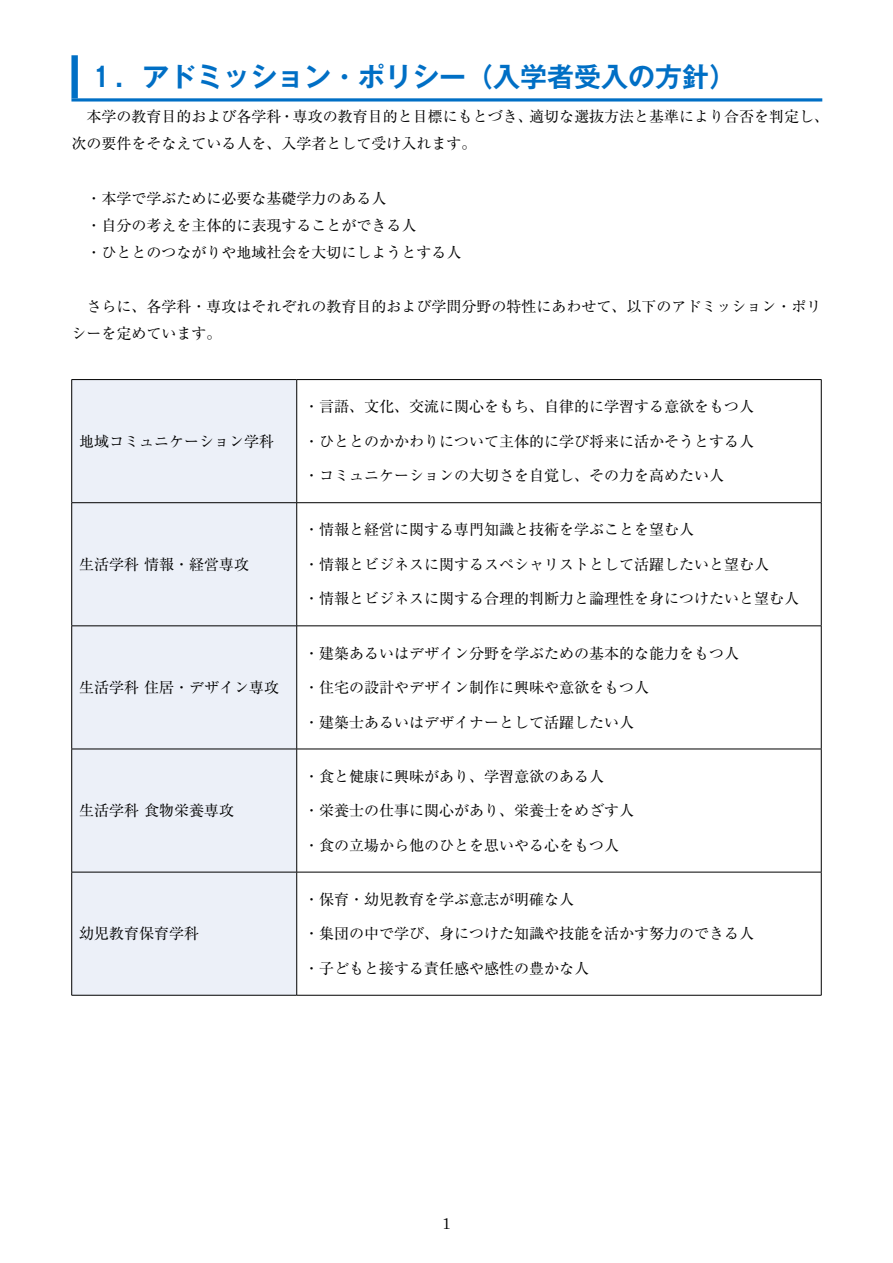
<style>
.page{position:relative;width:893px;height:1263px;background:#fff}
.page>*{position:absolute;margin:0;border:0;box-sizing:border-box;transform-origin:0 0}
.t1{font:700 27px "Gothic MB101 Pr 6 N De";color:#006fc5}
.t2{font:15.75px "Century";color:#000}
.t3{font:15px/27px "Ryumin Pr 6 N";color:#000}
</style>
<div class="page">
<div style="left:71px;top:55px;width:7px;height:43px;background:#006fc5"></div>
<svg style="left:71px;top:98px;width:751px;height:4px;background:#338bd0"></svg>
<div style="left:72px;top:380px;width:224px;height:615px;background:#ecf0f8"></div>
<hr style="left:71px;top:502px;width:226px;height:1px;background:#000">
<hr style="left:297px;top:502px;width:524px;height:1px;background:#000">
<hr style="left:71px;top:626px;width:226px;height:1px;background:#000">
<hr style="left:297px;top:626px;width:524px;height:1px;background:#000">
<hr style="left:71px;top:749px;width:226px;height:1px;background:#000">
<hr style="left:297px;top:749px;width:524px;height:1px;background:#000">
<hr style="left:71px;top:872px;width:226px;height:1px;background:#000">
<hr style="left:297px;top:872px;width:524px;height:1px;background:#000">
<hr style="left:297px;top:379px;width:524px;height:1px;background:#000">
<hr style="left:821px;top:380px;width:1px;height:122px;background:#000">
<hr style="left:821px;top:503px;width:1px;height:123px;background:#000">
<hr style="left:821px;top:626px;width:1px;height:123px;background:#000">
<hr style="left:821px;top:749px;width:1px;height:123px;background:#000">
<hr style="left:821px;top:872px;width:1px;height:123px;background:#000">
<hr style="left:297px;top:995px;width:524px;height:1px;background:#000">
<hr style="left:71px;top:379px;width:226px;height:1px;background:#000">
<hr style="left:71px;top:380px;width:1px;height:122px;background:#000">
<hr style="left:296px;top:380px;width:1px;height:122px;background:#000">
<hr style="left:71px;top:503px;width:1px;height:123px;background:#000">
<hr style="left:296px;top:503px;width:1px;height:123px;background:#000">
<hr style="left:71px;top:626px;width:1px;height:123px;background:#000">
<hr style="left:296px;top:626px;width:1px;height:123px;background:#000">
<hr style="left:71px;top:749px;width:1px;height:123px;background:#000">
<hr style="left:296px;top:749px;width:1px;height:123px;background:#000">
<hr style="left:71px;top:872px;width:1px;height:123px;background:#000">
<hr style="left:296px;top:872px;width:1px;height:123px;background:#000">
<hr style="left:71px;top:995px;width:226px;height:1px;background:#000">
<p class="t1" style="left:95px;top:54px;width:643px">1 ．アドミッション・ポリシー（入学者受入の方針）</p>
<p class="t3" style="left:71px;top:103px;width:759px">　本学の教育目的および各学科・専攻の教育目的と目標にもとづき、適切な選抜方法と基準により合否を判定し、次の要件をそなえている人を、入学者として受け入れます。</p>
<p class="t3" style="left:86px;top:184px;width:376px">・本学で学ぶために必要な基礎学力のある人<br>・自分の考えを主体的に表現することができる人<br>・ひととのつながりや地域社会を大切にしようとする人</p>
<p class="t3" style="left:71px;top:292px;width:752px">　さらに、各学科・専攻はそれぞれの教育目的および学問分野の特性にあわせて、以下のアドミッション・ポリシーを定めています。</p>
<p class="t3" style="left:79px;top:427px;width:196px">地域コミュニケーション学科</p>
<p class="t3" style="left:79px;top:550px;width:171px">生活学科 情報・経営専攻</p>
<p class="t3" style="left:79px;top:673px;width:201px">生活学科 住居・デザイン専攻</p>
<p class="t3" style="left:79px;top:796px;width:156px">生活学科 食物栄養専攻</p>
<p class="t3" style="left:79px;top:919px;width:121px">幼児教育保育学科</p>
<p class="t3" style="left:304px;top:392px;width:451px">・言語、文化、交流に関心をもち、自律的に学習する意欲をもつ人</p>
<p class="t3" style="left:304px;top:427px;width:451px">・ひととのかかわりについて主体的に学び将来に活かそうとする人</p>
<p class="t3" style="left:304px;top:461px;width:421px">・コミュニケーションの大切さを自覚し、その力を高めたい人</p>
<p class="t3" style="left:304px;top:516px;width:391px">・情報と経営に関する専門知識と技術を学ぶことを望む人</p>
<p class="t3" style="left:304px;top:550px;width:466px">・情報とビジネスに関するスペシャリストとして活躍したいと望む人</p>
<p class="t3" style="left:304px;top:585px;width:496px">・情報とビジネスに関する合理的判断力と論理性を身につけたいと望む人</p>
<p class="t3" style="left:304px;top:639px;width:436px">・建築あるいはデザイン分野を学ぶための基本的な能力をもつ人</p>
<p class="t3" style="left:304px;top:673px;width:346px">・住宅の設計やデザイン制作に興味や意欲をもつ人</p>
<p class="t3" style="left:304px;top:708px;width:331px">・建築士あるいはデザイナーとして活躍したい人</p>
<p class="t3" style="left:304px;top:762px;width:301px">・食と健康に興味があり、学習意欲のある人</p>
<p class="t3" style="left:304px;top:796px;width:331px">・栄養士の仕事に関心があり、栄養士をめざす人</p>
<p class="t3" style="left:304px;top:831px;width:316px">・食の立場から他のひとを思いやる心をもつ人</p>
<p class="t3" style="left:304px;top:885px;width:271px">・保育・幼児教育を学ぶ意志が明確な人</p>
<p class="t3" style="left:304px;top:919px;width:451px">・集団の中で学び、身につけた知識や技能を活かす努力のできる人</p>
<p class="t3" style="left:304px;top:954px;width:286px">・子どもと接する責任感や感性の豊かな人</p>
<p class="t2" style="left:442px;top:1210px;width:10px">1</p>
</div>
